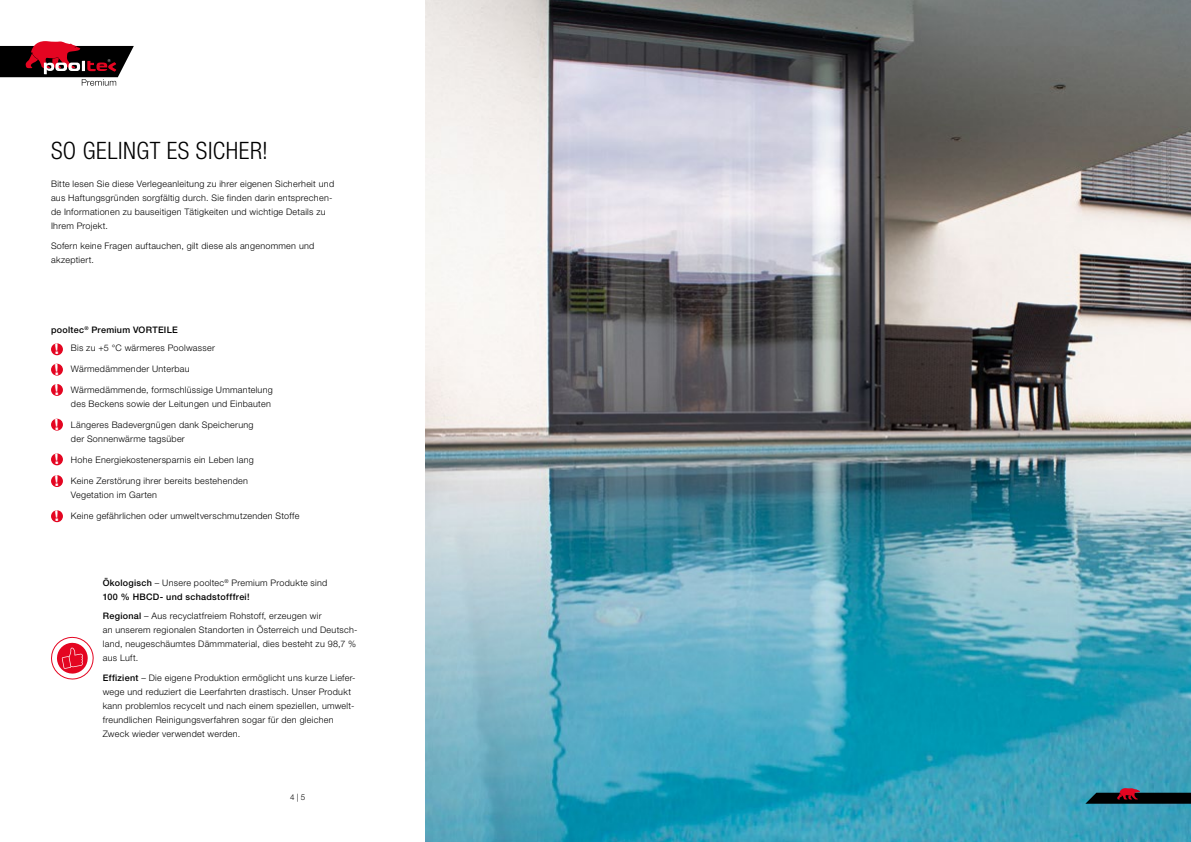
<style>
.page{position:relative;width:1191px;height:842px;background:#fff}
.page>*{position:absolute;margin:0;border:0;box-sizing:border-box;transform-origin:0 0}
.t1{font:300 condensed 24px "Helvetica Neue LT Pro";letter-spacing:.02em;color:#000}
.t2{font:300 9px/14px "Helvetica Neue LT Pro";letter-spacing:.03em;color:#000}
.t3{font:500 9px/14px "Helvetica Neue LT Pro";letter-spacing:.03em;color:#000}
.t4{font:300 8px "Helvetica Neue LT Pro";color:#000}
.s1{font-weight:300}
.s2{font-weight:500}
</style>
<div class="page">
<img style="left:425px;top:0;width:766px;height:842px">
<svg style="left:1085px;top:788px;width:106px;height:16px;background:#27313c"></svg>
<div style="left:51px;top:384px;width:12px;height:12px;background:#e40521;border-radius:50%"></div>
<div style="left:51px;top:419px;width:12px;height:12px;background:#e40521;border-radius:50%"></div>
<div style="left:51px;top:453px;width:12px;height:12px;background:#e40521;border-radius:50%"></div>
<div style="left:51px;top:475px;width:12px;height:12px;background:#e40521;border-radius:50%"></div>
<div style="left:51px;top:510px;width:12px;height:12px;background:#e40521;border-radius:50%"></div>
<div style="left:51px;top:343px;width:12px;height:12px;background:#e40521;border-radius:50%"></div>
<div style="left:51px;top:364px;width:12px;height:12px;background:#e40521;border-radius:50%"></div>
<svg style="left:51px;top:636px;width:43px;height:44px"></svg>
<svg style="left:0;top:41px;width:134px;height:45px"></svg>
<h1 class="t1" style="left:51px;top:137px;width:218px">SO GELINGT ES SICHER!</h1>
<p class="t2" style="left:51px;top:177px;width:285px">Bitte lesen Sie diese Verlegeanleitung zu ihrer eigenen Sicherheit und aus Haftungsgründen sorgfältig durch. Sie finden darin entsprechen&shy;de Informationen zu bauseitigen Tätigkeiten und wichtige Details zu Ihrem Projekt.</p>
<p class="t2" style="left:51px;top:238px;width:265px">Sofern keine Fragen auftauchen, gilt diese als angenommen und akzeptiert.</p>
<p class="t3" style="left:51px;top:322px;width:128px">pooltec<sup>®</sup> Premium VORTEILE</p>
<p class="t2" style="left:71px;top:340px;width:145px">Bis zu +5 °C wärmeres Poolwasser</p>
<p class="t2" style="left:71px;top:361px;width:120px">Wärmedämmender Unterbau</p>
<p class="t2" style="left:71px;top:383px;width:203px">Wärmedämmende, formschlüssige Ummantelung des Beckens sowie der Leitungen und Einbauten</p>
<p class="t2" style="left:71px;top:418px;width:184px">Längeres Badevergnügen dank Speicherung der Sonnenwärme tagsüber</p>
<p class="t2" style="left:71px;top:453px;width:184px">Hohe Energiekostenersparnis ein Leben lang</p>
<p class="t2" style="left:71px;top:474px;width:179px">Keine Zerstörung ihrer bereits bestehenden<br>Vegetation im Garten</p>
<p class="t2" style="left:71px;top:509px;width:230px">Keine gefährlichen oder umweltverschmutzenden Stoffe</p>
<p class="t3" style="left:103px;top:575px;width:226px">Ökologisch <span class="s1">– Unsere pooltec</span><sup>®</sup> <span class="s1">Premium Produkte sind<br></span>100 % HBCD- und schadstofffrei!</p>
<p class="t2" style="left:103px;top:609px;width:256px"><span class="s2">Regional</span> – Aus recyclatfreiem Rohstoff, erzeugen wir<br>an unserem regionalen Standorten in Österreich und Deutsch&shy;land, neugeschäumtes Dämmmaterial, dies besteht zu 98,7 % aus Luft.</p>
<p class="t2" style="left:103px;top:671px;width:254px"><span class="s2">Effizient</span> – Die eigene Produktion ermöglicht uns kurze Liefer&shy;wege und reduziert die Leerfahrten drastisch. Unser Produkt kann problemlos recycelt und nach einem speziellen, umwelt&shy;freundlichen Reinigungsverfahren sogar für den gleichen Zweck wieder verwendet werden.</p>
<p class="t4" style="left:290px;top:792px;width:17px">4 | 5</p>
</div>
